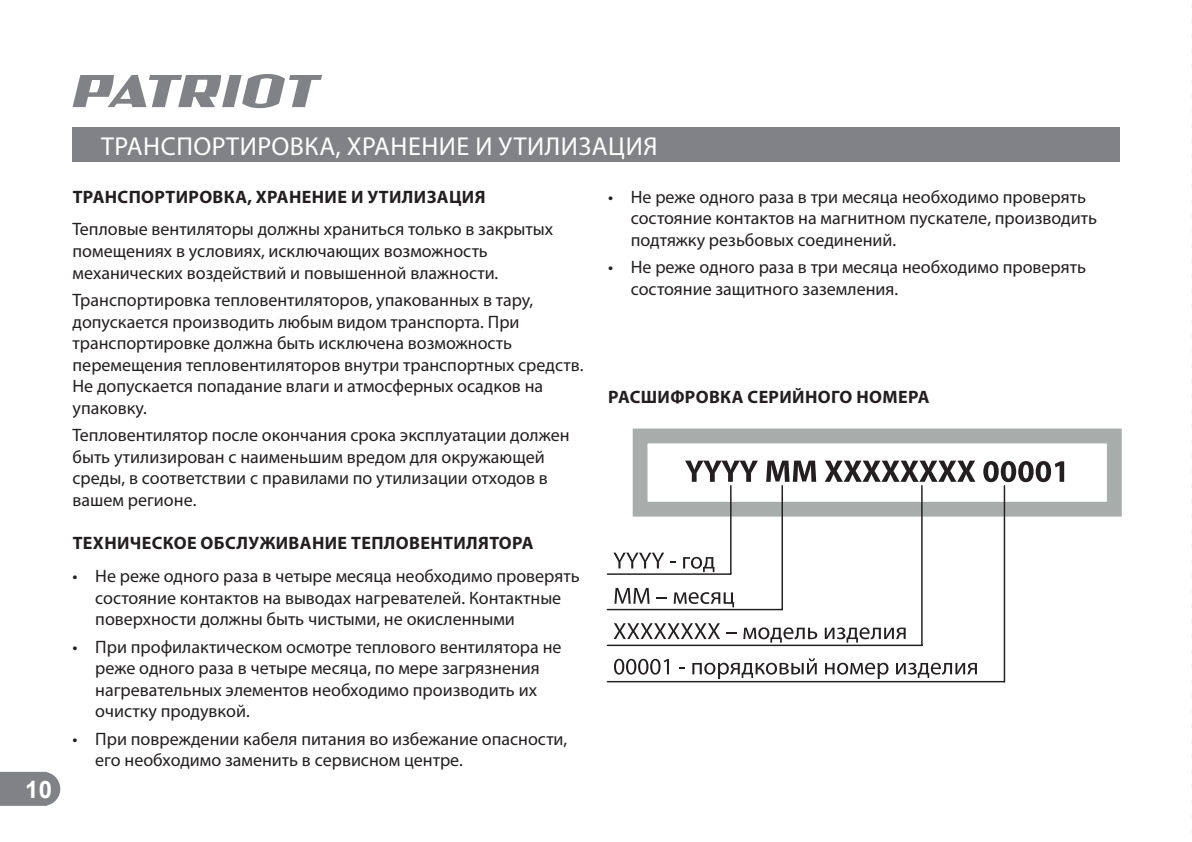
<style>
.page{position:relative;width:1192px;height:842px;background:#fff}
.page>*{position:absolute;margin:0;border:0;box-sizing:border-box;transform-origin:0 0}
.t1{font:26px "Myriad Pro";letter-spacing:.02em;color:#fff}
.t2{font:700 24px "Arial";color:#fff}
.t3{font:18px/21.6px "Myriad Pro";color:#231f20}
.t4{font:700 18px "Myriad Pro";letter-spacing:.02em;color:#231f20}
</style>
<div class="page">
<svg style="left:0;top:772px;width:60px;height:34px"></svg>
<div style="left:73px;top:128px;width:1046px;height:34px;background:#808285"></div>
<svg style="left:73px;top:74px;width:249px;height:34px"></svg>
<div style="left:632px;top:429px;width:489px;height:88px;border:15px solid #a8adac"></div>
<svg style="left:685px;top:461px;width:73px;height:21px"></svg>
<svg style="left:766px;top:461px;width:50px;height:21px"></svg>
<svg style="left:824px;top:461px;width:151px;height:21px"></svg>
<svg style="left:983px;top:461px;width:81px;height:21px"></svg>
<svg style="left:613px;top:553px;width:51px;height:15px"></svg>
<svg style="left:683px;top:557px;width:31px;height:15px"></svg>
<svg style="left:614px;top:588px;width:35px;height:16px"></svg>
<svg style="left:656px;top:597px;width:11px;height:2px"></svg>
<svg style="left:673px;top:592px;width:61px;height:15px"></svg>
<svg style="left:613px;top:623px;width:107px;height:16px"></svg>
<svg style="left:726px;top:632px;width:10px;height:2px"></svg>
<svg style="left:743px;top:627px;width:74px;height:16px"></svg>
<svg style="left:824px;top:627px;width:81px;height:16px"></svg>
<svg style="left:614px;top:659px;width:55px;height:16px"></svg>
<svg style="left:679px;top:667px;width:6px;height:2px"></svg>
<svg style="left:692px;top:658px;width:124px;height:21px"></svg>
<svg style="left:825px;top:663px;width:63px;height:16px"></svg>
<svg style="left:896px;top:663px;width:80px;height:15px"></svg>
<hr style="left:607px;top:573px;width:123px;height:2px;background:#231f20">
<hr style="left:730px;top:486px;width:1px;height:88px;background:#231f20">
<hr style="left:607px;top:609px;width:175px;height:1px;background:#231f20">
<hr style="left:781px;top:486px;width:2px;height:124px;background:#231f20">
<hr style="left:607px;top:645px;width:314px;height:1px;background:#231f20">
<hr style="left:921px;top:486px;width:1px;height:159px;background:#231f20">
<hr style="left:607px;top:681px;width:397px;height:1px;background:#231f20">
<hr style="left:1003px;top:486px;width:2px;height:196px;background:#231f20">
<svg style="left:1191px;top:5px;width:1px;height:828px"></svg>
<h2 class="t2" style="left:25px;top:773px;width:28px">10</h2>
<h1 class="t1" style="left:101px;top:130px;width:558px">ТРАНСПОРТИРОВКА, ХРАНЕНИЕ И УТИЛИЗАЦИЯ</h1>
<p class="t4" style="left:73px;top:186px;width:414px">ТРАНСПОРТИРОВКА, ХРАНЕНИЕ И УТИЛИЗАЦИЯ</p>
<p class="t3" style="left:73px;top:218px;width:482px">Тепловые вентиляторы должны храниться только в закрытых помещениях в условиях, исключающих возможность механических воздействий и повышенной влажности.</p>
<p class="t3" style="left:73px;top:289px;width:512px">Транспортировка тепловентиляторов, упакованных в тару, допускается производить любым видом транспорта. При транспортировке должна быть исключена возможность перемещения тепловентиляторов внутри транспортных средств.<br>Не допускается попадание влаги и атмосферных осадков на упаковку.</p>
<p class="t3" style="left:73px;top:424px;width:498px">Тепловентилятор после окончания срока эксплуатации должен быть утилизирован с наименьшим вредом для окружающей среды, в соответствии с правилами по утилизации отходов в вашем регионе.</p>
<p class="t4" style="left:73px;top:533px;width:462px">ТЕХНИЧЕСКОЕ ОБСЛУЖИВАНИЕ ТЕПЛОВЕНТИЛЯТОРА</p>
<p class="t3" style="left:95px;top:565px;width:486px;text-indent:-23px">• Не реже одного раза в четыре месяца необходимо проверять состояние контактов на выводах нагревателей. Контактные поверхности должны быть чистыми, не окисленными</p>
<p class="t3" style="left:95px;top:636px;width:468px;text-indent:-23px">• При профилактическом осмотре теплового вентилятора не реже одного раза в четыре месяца, по мере загрязнения нагревательных элементов необходимо производить их очистку продувкой.</p>
<p class="t3" style="left:95px;top:728px;width:473px;text-indent:-23px">• При повреждении кабеля питания во избежание опасности, его необходимо заменить в сервисном центре.</p>
<p class="t3" style="left:631px;top:185px;width:467px;text-indent:-23px">• Не реже одного раза в три месяца необходимо проверять состояние контактов на магнитном пускателе, производить подтяжку резьбовых соединений.</p>
<p class="t3" style="left:631px;top:256px;width:456px;text-indent:-23px">• Не реже одного раза в три месяца необходимо проверять состояние защитного заземления.</p>
<p class="t4" style="left:608px;top:386px;width:323px">РАСШИФРОВКА СЕРИЙНОГО НОМЕРА</p>
</div>
